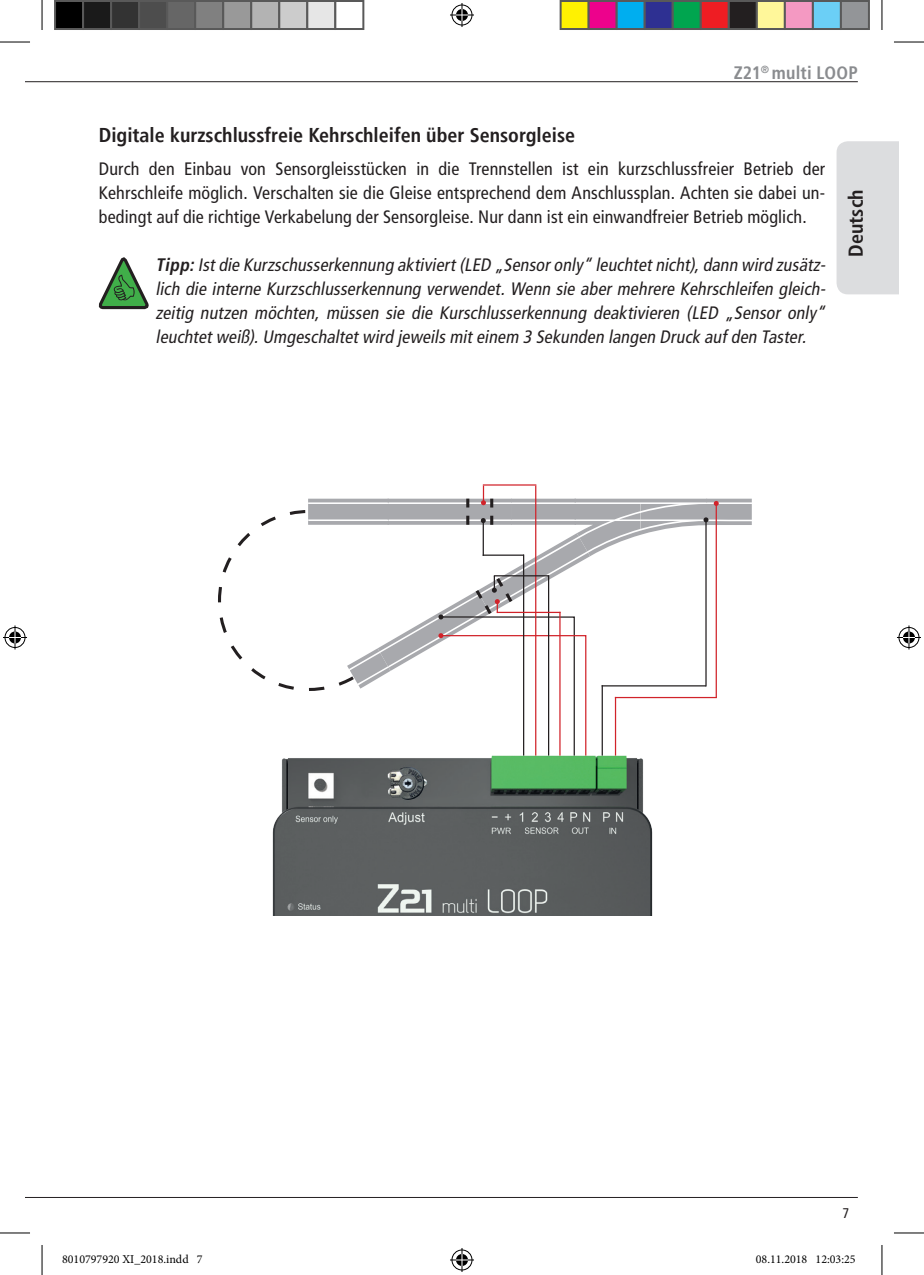
<style>
.page{position:relative;width:924px;height:1275px;background:#fff}
.page>*{position:absolute;margin:0;border:0;box-sizing:border-box;transform-origin:0 0}
.t1{font:700 condensed 20px "Frutiger LT";color:#231f20}
.t2{font:italic condensed 18px/24px "Frutiger LT";color:#231f20;text-align:justify}
.t3{font:condensed 18px/24px "Frutiger LT";letter-spacing:.01em;color:#231f20;text-align:justify}
.t4{font:700 condensed 18px "Frutiger LT";letter-spacing:.01em;color:#8a8c8f}
.t5{font:condensed 14px "Frutiger LT";color:#231f20}
.t6{font:12px "Minion Pro";color:#000}
.s1{font-weight:700}
</style>
<div class="page">
<hr style="left:25px;top:81px;width:832px;height:1px;background:#231f20">
<hr style="left:25px;top:1197px;width:832px;height:1px;background:#231f20">
<div style="left:836px;top:141px;width:62px;height:153px;background:#dcdddf"></div>
<svg style="left:98px;top:257px;width:50px;height:53px"></svg>
<svg style="left:218px;top:485px;width:533px;height:271px"></svg>
<hr style="left:496px;top:612px;width:64px;height:1px;background:#d1232a">
<hr style="left:559px;top:612px;width:1px;height:176px;background:#d1232a">
<img style="left:272px;top:756px;width:381px;height:159px">
<hr style="left:482px;top:484px;width:54px;height:1px;background:#d1232a">
<hr style="left:0;top:42px;width:30px;height:1px;background:#000">
<hr style="left:893px;top:42px;width:30px;height:1px;background:#000">
<hr style="left:0;top:1232px;width:30px;height:1px;background:#000">
<hr style="left:893px;top:1232px;width:30px;height:1px;background:#000">
<hr style="left:42px;top:0;width:1px;height:30px;background:#000">
<hr style="left:42px;top:1245px;width:1px;height:30px;background:#000">
<hr style="left:881px;top:0;width:1px;height:30px;background:#000">
<hr style="left:881px;top:1245px;width:1px;height:30px;background:#000">
<svg style="left:450px;top:3px;width:24px;height:24px"></svg>
<svg style="left:450px;top:1248px;width:24px;height:24px"></svg>
<svg style="left:3px;top:625px;width:24px;height:24px"></svg>
<svg style="left:897px;top:625px;width:23px;height:24px"></svg>
<div style="left:55px;top:1px;width:28px;height:28px;background:#000"></div>
<div style="left:54px;top:0;width:30px;height:30px;border:2px solid #595959"></div>
<div style="left:83px;top:1px;width:28px;height:28px;background:#1a1a1a"></div>
<div style="left:82px;top:0;width:30px;height:30px;border:2px solid #595959"></div>
<div style="left:111px;top:1px;width:28px;height:28px;background:#333"></div>
<div style="left:110px;top:0;width:30px;height:30px;border:2px solid #595959"></div>
<div style="left:139px;top:1px;width:28px;height:28px;background:#4d4d4d"></div>
<div style="left:138px;top:0;width:30px;height:30px;border:2px solid #595959"></div>
<div style="left:167px;top:1px;width:28px;height:28px;background:#666"></div>
<div style="left:166px;top:0;width:30px;height:30px;border:2px solid #595959"></div>
<div style="left:195px;top:1px;width:28px;height:28px;background:#808080"></div>
<div style="left:194px;top:0;width:30px;height:30px;border:2px solid #595959"></div>
<div style="left:223px;top:1px;width:28px;height:28px;background:#999"></div>
<div style="left:222px;top:0;width:30px;height:30px;border:2px solid #595959"></div>
<div style="left:251px;top:1px;width:28px;height:28px;background:#b3b3b3"></div>
<div style="left:250px;top:0;width:30px;height:30px;border:2px solid #595959"></div>
<div style="left:279px;top:1px;width:28px;height:28px;background:#ccc"></div>
<div style="left:278px;top:0;width:30px;height:30px;border:2px solid #595959"></div>
<div style="left:307px;top:1px;width:28px;height:28px;background:#e6e6e6"></div>
<div style="left:306px;top:0;width:30px;height:30px;border:2px solid #595959"></div>
<div style="left:334px;top:0;width:30px;height:30px;border:2px solid #595959"></div>
<div style="left:560px;top:1px;width:28px;height:28px;background:#fff101"></div>
<div style="left:559px;top:0;width:30px;height:30px;border:2px solid #595959"></div>
<div style="left:588px;top:1px;width:28px;height:28px;background:#ed028c"></div>
<div style="left:587px;top:0;width:30px;height:30px;border:2px solid #595959"></div>
<div style="left:616px;top:1px;width:28px;height:28px;background:#00aeef"></div>
<div style="left:615px;top:0;width:30px;height:30px;border:2px solid #595959"></div>
<div style="left:644px;top:1px;width:28px;height:28px;background:#2e3092"></div>
<div style="left:643px;top:0;width:30px;height:30px;border:2px solid #595959"></div>
<div style="left:672px;top:1px;width:28px;height:28px;background:#00a54f"></div>
<div style="left:671px;top:0;width:30px;height:30px;border:2px solid #595959"></div>
<div style="left:700px;top:1px;width:28px;height:28px;background:#ee1d23"></div>
<div style="left:699px;top:0;width:30px;height:30px;border:2px solid #595959"></div>
<div style="left:728px;top:1px;width:28px;height:28px;background:#231f20"></div>
<div style="left:727px;top:0;width:30px;height:30px;border:2px solid #595959"></div>
<div style="left:756px;top:1px;width:28px;height:28px;background:#fff79a"></div>
<div style="left:755px;top:0;width:30px;height:30px;border:2px solid #595959"></div>
<div style="left:784px;top:1px;width:28px;height:28px;background:#f499c2"></div>
<div style="left:783px;top:0;width:30px;height:30px;border:2px solid #595959"></div>
<div style="left:812px;top:1px;width:28px;height:28px;background:#6bcff6"></div>
<div style="left:811px;top:0;width:30px;height:30px;border:2px solid #595959"></div>
<div style="left:840px;top:1px;width:28px;height:28px;background:#939598"></div>
<div style="left:839px;top:0;width:30px;height:30px;border:2px solid #595959"></div>
<div style="left:755px;top:1255px;width:6px;height:8px;border:1px solid #fff;border-radius:50%"></div>
<svg style="left:756px;top:1255px;width:5px;height:8px"></svg>
<p class="t4" style="left:733px;top:62px;width:126px">Z21<sup>®</sup> multi LOOP</p>
<p class="t1" style="left:99px;top:123px;width:477px">Digitale kurzschlussfreie Kehrschleifen über Sensorgleise</p>
<p class="t3" style="left:99px;top:157px;width:727px">Durch den Einbau von Sensorgleisstücken in die Trennstellen ist ein kurzschlussfreier Betrieb der Kehrschleife möglich. Verschalten sie die Gleise entsprechend dem Anschlussplan. Achten sie dabei un&shy;bedingt auf die richtige Verkabelung der Sensorgleise. Nur dann ist ein einwandfreier Betrieb möglich.</p>
<p class="t2" style="left:155px;top:253px;width:674px"><span class="s1">Tipp:</span>Istdie Kurzschusserkennung aktiviert(LED „Sensoronly “ leuchtetnicht),dann wird zusätz&shy;lich die interne Kurzschlusserkennung verwendet. Wenn sie aber mehrere Kehrschleifen gleich&shy;zeitig nutzen möchten, müssen sie die Kurschlusserkennung deaktivieren (LED „Sensor only “ leuchtetweiß).Umgeschaltetwird jeweilsmiteinem 3 Sekunden langen Druck aufden Taster.</p>
<p class="t1" style="left:843px;top:257px;width:69px;rotate:-90deg">Deutsch</p>
<p class="t5" style="left:842px;top:1205px;width:8px">7</p>
<p class="t6" style="left:62px;top:1251px;width:142px">8010797920 XI_2018.indd 7</p>
<p class="t6" style="left:755px;top:1251px;width:101px">08.11.2018 12:03:25</p>
</div>
